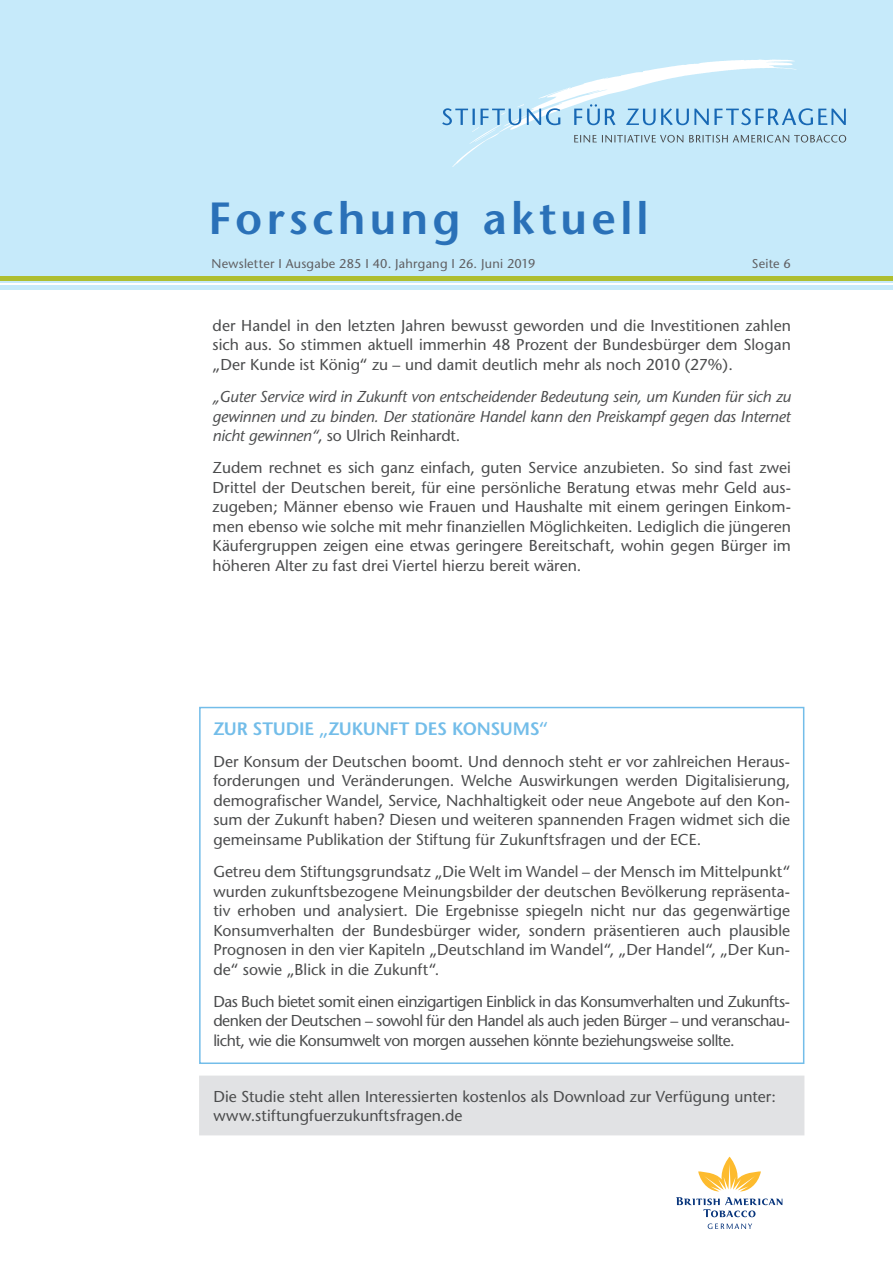
<style>
.page{position:relative;width:893px;height:1263px;background:#fff}
.page>*{position:absolute;margin:0;border:0;box-sizing:border-box;transform-origin:0 0}
.t1{font:600 45px "Stone Sans";letter-spacing:.095em;color:#2a71b8}
.t2{font:600 18px "Stone Sans";letter-spacing:-.01em;color:#73bde9}
.t3{font:15.75px/19.5px "Stone Sans";color:#4b4c4d;text-align:justify}
.t4{font:italic 15.75px/19.5px "Stone Sans";letter-spacing:-.015em;color:#4b4c4d;text-align:justify}
.t5{font:12.75px "Stone Sans";letter-spacing:.02em;color:#606063}
.s1{font-style:normal}
</style>
<div class="page">
<hr style="left:0;top:285px;width:893px;height:4px;background:#c6eafa">
<div style="left:0;top:0;width:893px;height:283px;background:#c6eafa"></div>
<svg style="left:442px;top:59px;width:404px;height:108px"></svg>
<div style="left:0;top:276px;width:893px;height:5px;background:#aebe30"></div>
<svg style="left:708px;top:1223px;width:44px;height:6px"></svg>
<svg style="left:676px;top:1197px;width:106px;height:20px"></svg>
<svg style="left:698px;top:1157px;width:63px;height:34px"></svg>
<div style="left:199px;top:707px;width:605px;height:357px;border:2px solid #73bde9"></div>
<div style="left:200px;top:1076px;width:604px;height:59px;background:#e1e2e4"></div>
<div style="left:199px;top:1075px;width:605px;height:60px;border:2px solid #e1e2e4"></div>
<h1 class="t1" style="left:208px;top:191px;width:442px">Forschung aktuell</h1>
<p class="t5" style="left:212px;top:256px;width:326px">Newsletter I Ausgabe 285 I 40. Jahrgang I 26. Juni 2019</p>
<p class="t5" style="left:752px;top:256px;width:41px">Seite 6</p>
<p class="t3" style="left:213px;top:316px;width:580px">der Handel in den letzten Jahren bewusst geworden und die Investitionen zahlen sich aus. So stimmen aktuell immerhin 48 Prozent der Bundesbürger dem Slogan „Der Kunde ist König“ zu – und damit deutlich mehr als noch 2010 (27%).</p>
<p class="t4" style="left:213px;top:387px;width:580px">„Guter Service wird in Zukunft von entscheidender Bedeutung sein, um Kunden für sich zu gewinnen und zu binden. Der stationäre Handel kann den Preiskampf gegen das Internet nicht gewinnen“<span class="s1">, so Ulrich Reinhardt.</span></p>
<p class="t3" style="left:213px;top:458px;width:580px">Zudem rechnet es sich ganz einfach, guten Service anzubieten. So sind fast zwei Drittel der Deutschen bereit, für eine persönliche Beratung etwas mehr Geld aus&shy;zugeben; Männer ebenso wie Frauen und Haushalte mit einem geringen Einkom&shy;men ebenso wie solche mit mehr finanziellen Möglichkeiten. Lediglich die jüngeren Käufergruppen zeigen eine etwas geringere Bereitschaft, wohin gegen Bürger im höheren Alter zu fast drei Viertel hierzu bereit wären.</p>
<p class="t2" style="left:213px;top:717px;width:336px">ZUR STUDIE „ZUKUNFT DES KONSUMS“</p>
<p class="t3" style="left:213px;top:752px;width:578px">Der Konsum der Deutschen boomt. Und dennoch steht er vor zahlreichen Heraus&shy;forderungen und Veränderungen. Welche Auswirkungen werden Digitalisierung, demografischer Wandel, Service, Nachhaltigkeit oder neue Angebote auf den Kon&shy;sum der Zukunft haben? Diesen und weiteren spannenden Fragen widmet sich die gemeinsame Publikation der Stiftung für Zukunftsfragen und der ECE.</p>
<p class="t3" style="left:213px;top:862px;width:578px">Getreu dem Stiftungsgrundsatz „Die Welt im Wandel – der Mensch im Mittelpunkt“ wurden zukunftsbezogene Meinungsbilder der deutschen Bevölkerung repräsenta&shy;tiv erhoben und analysiert. Die Ergebnisse spiegeln nicht nur das gegenwärtige Konsumverhalten der Bundesbürger wider, sondern präsentieren auch plausible Prognosen in den vier Kapiteln „Deutschland im Wandel“, „Der Handel“, „Der Kun&shy;de“ sowie „Blick in die Zukunft“.</p>
<p class="t3" style="left:213px;top:992px;width:578px">Das Buch bietet somit einen einzigartigen Einblick in das Konsumverhalten und Zukunfts&shy;denken der Deutschen – sowohl für den Handel als auch jeden Bürger – und veranschau&shy;licht, wie die Konsumwelt von morgen aussehen könnte beziehungsweise sollte.</p>
<p class="t3" style="left:213px;top:1086px;width:564px">Die Studie steht allen Interessierten kostenlos als Download zur Verfügung unter: www.stiftungfuerzukunftsfragen.de</p>
</div>
